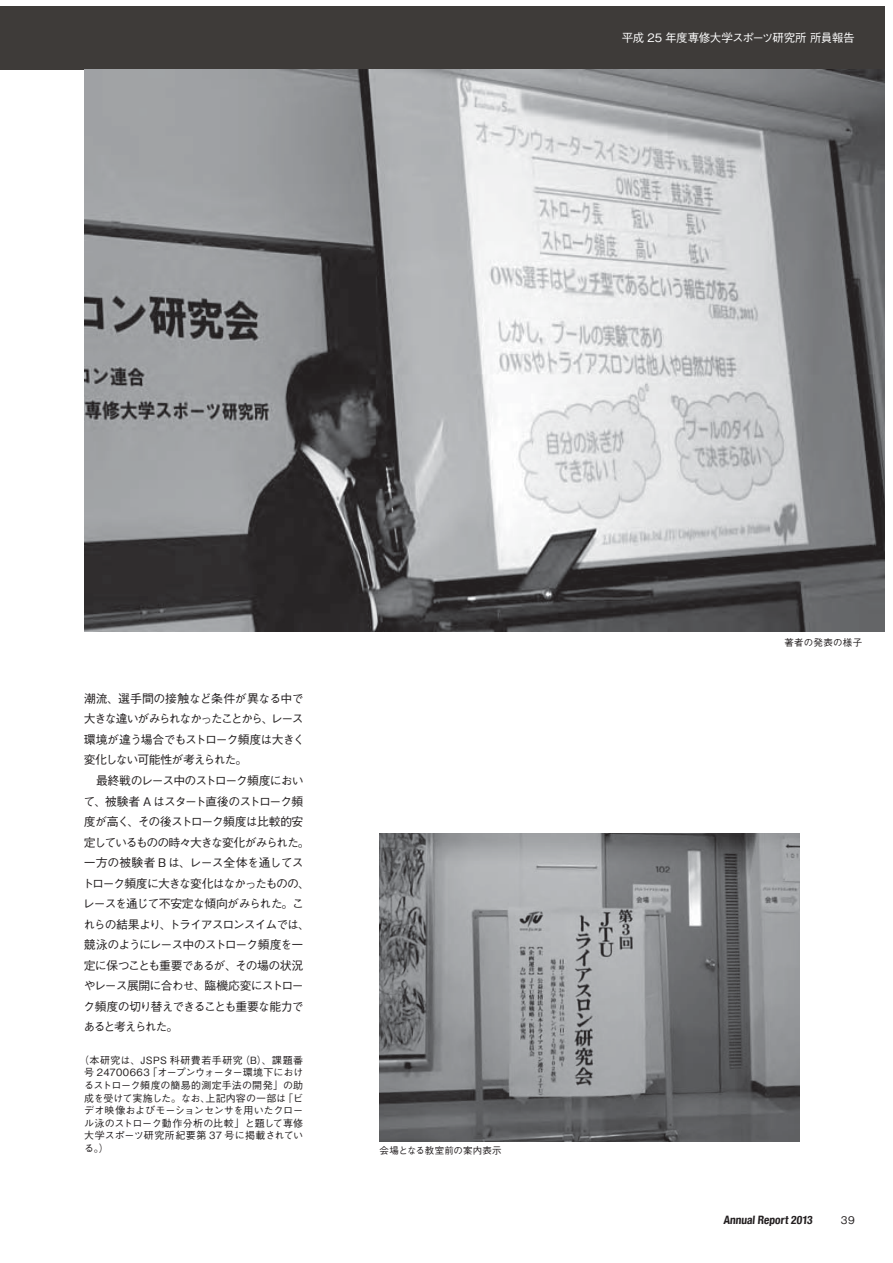
<style>
.page{position:relative;width:893px;height:1263px;background:#fff}
.page>*{position:absolute;margin:0;border:0;box-sizing:border-box;transform-origin:0 0}
.t1{font:11.85px/20.5px "Gothic BBB Pro Medium 90 msp RKSJ H";letter-spacing:-.08em;color:#231f20}
.t2{font:11.55px "Gothic BBB Pro Medium 90 msp RKSJ H";letter-spacing:-.04em;color:#fff}
.t3{font:700 condensed 11.55px "Helvetica Neue";color:#231f20}
.t4{font:10.5px "Gothic BBB Pro Medium 90 msp RKSJ H";color:#231f20}
.t5{font:10.05px/12.6px "Gothic BBB Pro Medium 90 msp RKSJ H";letter-spacing:.01em;color:#231f20;text-align:justify}
.t6{font:9.45px "Gothic BBB Pro Medium 90 msp RKSJ H";letter-spacing:.015em;color:#231f20}
</style>
<div class="page">
<div style="left:0;top:6px;width:884px;height:63px;background:#3e3b39"></div>
<img style="left:379px;top:833px;width:421px;height:308px">
<img style="left:84px;top:69px;width:800px;height:562px">
<p class="t2" style="left:622px;top:33px;width:235px">平成 25 年度専修大学スポーツ研究所 所員報告</p>
<p class="t1" style="left:82px;top:690px;width:230px">潮流、選手間の接触など条件が異なる中で大きな違いがみられなかったことから、レース環境が違う場合でもストローク頻度は大きく変化しない可能性が考えられた。<br>　最終戦のレース中のストローク頻度において、被験者 A はスタート直後のストローク頻度が高く、その後ストローク頻度は比較的安定しているものの時々大きな変化がみられた。一方の被験者 B は、レース全体を通してストローク頻度に大きな変化はなかったものの、レースを通じて不安定な傾向がみられた。これらの結果より、トライアスロンスイムでは、競泳のようにレース中のストローク頻度を一定に保つことも重要であるが、その場の状況やレース展開に合わせ、臨機応変にストローク頻度の切り替えできることも重要な能力であると考えられた。</p>
<p class="t5" style="left:84px;top:1055px;width:220px;text-indent:-5px">（本研究は、JSPS 科研費若手研究（B）、課題番号 24700663「オープンウォーター環境下におけるストローク頻度の簡易的測定手法の開発」の助成を受けて実施した。なお、上記内容の一部は「ビデオ映像およびモーションセンサを用いたクロール泳のストローク動作分析の比較」と題して専修大学スポーツ研究所紀要第 37 号に掲載されている。）</p>
<p class="t6" style="left:379px;top:1147px;width:124px">会場となる教室前の案内表示</p>
<p class="t6" style="left:784px;top:639px;width:79px">著者の発表の様子</p>
<p class="t3" style="left:723px;top:1213px;width:92px">Annual Report 2013</p>
<p class="t4" style="left:841px;top:1216px;width:15px">39</p>
</div>
